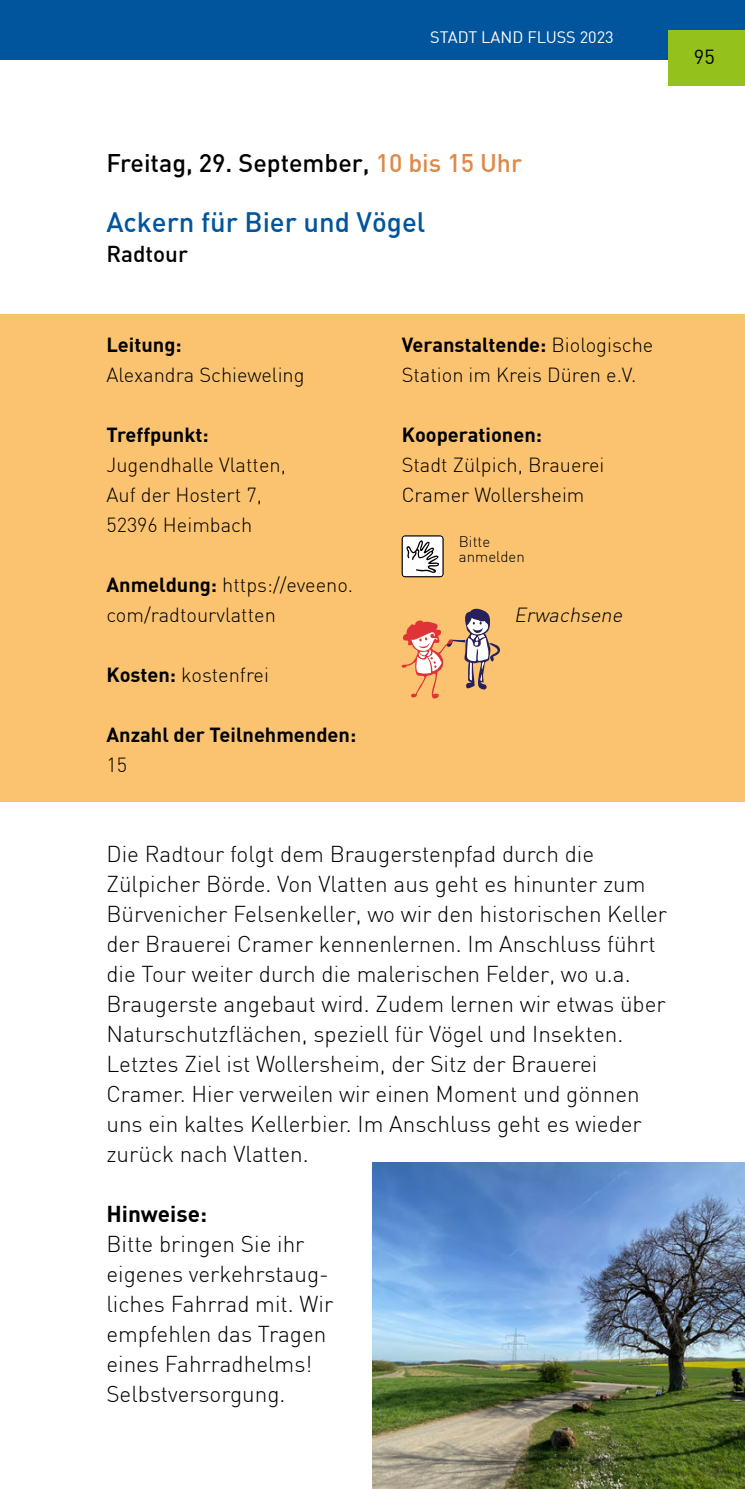
<style>
.page{position:relative;width:745px;height:1489px;background:#fff}
.page>*{position:absolute;margin:0;border:0;box-sizing:border-box;transform-origin:0 0}
.t1{font:500 27.5px "DIN";color:#00559d}
.t2{font:500 25px "DIN";color:#000}
.t3{font:300 22.5px/30px "DIN";color:#000}
.t4{font:700 22.5px "DIN";color:#000}
.t5{font:500 22.5px "DIN";color:#000}
.t6{font:300 20px/30px "DIN";color:#000}
.t7{font:700 20px/30px "DIN";color:#000}
.t8{font:italic 300 20px "DIN";color:#000}
.t9{font:20px "DIN";color:#000}
.t10{font:16.25px "DIN";color:#fff}
.t11{font:300 15px/15px "DIN";color:#000}
.s1{color:#df884a}
.s2{font-weight:700}
.s3{font-weight:300}
</style>
<div class="page">
<div style="left:0;top:0;width:744px;height:60px;background:#00559d"></div>
<div style="left:668px;top:30px;width:76px;height:56px;background:#94c11c"></div>
<div style="left:0;top:315px;width:744px;height:487px;background:#fbc36f"></div>
<svg style="left:401px;top:608px;width:98px;height:90px"></svg>
<img style="left:372px;top:1162px;width:372px;height:326px">
<svg style="left:401px;top:535px;width:42px;height:42px"></svg>
<p class="t10" style="left:430px;top:27px;width:185px">STADT LAND FLUSS 2023</p>
<p class="t9" style="left:693px;top:44px;width:22px">95</p>
<h2 class="t2" style="left:106px;top:147px;width:417px">Freitag, 29. September, <span class="s1">10 bis 15 Uhr</span></h2>
<h2 class="t1" style="left:106px;top:204px;width:320px">Ackern für Bier und Vögel</h2>
<h3 class="t5" style="left:106px;top:239px;width:83px">Radtour</h3>
<p class="t6" style="left:106px;top:329px;width:199px"><span class="s2">Leitung:<br></span>Alexandra Schieweling</p>
<p class="t6" style="left:106px;top:419px;width:181px"><span class="s2">Treffpunkt:<br></span>Jugendhalle Vlatten,<br>Auf der Hostert 7,<br>52396 Heimbach</p>
<p class="t6" style="left:106px;top:569px;width:248px"><span class="s2">Anmeldung:</span> https://eveeno. com/radtourvlatten</p>
<p class="t6" style="left:106px;top:659px;width:164px"><span class="s2">Kosten:</span> kostenfrei</p>
<p class="t7" style="left:106px;top:719px;width:251px">Anzahl der Teilnehmenden:<br><span class="s3">15</span></p>
<p class="t6" style="left:401px;top:329px;width:253px"><span class="s2">Veranstaltende:</span> Biologische<br>Station im Kreis Düren e.V.</p>
<p class="t6" style="left:401px;top:419px;width:204px"><span class="s2">Kooperationen:<br></span>Stadt Zülpich, Brauerei<br>Cramer Wollersheim</p>
<p class="t11" style="left:458px;top:534px;width:67px">Bitte anmelden</p>
<p class="t8" style="left:514px;top:602px;width:114px">Erwachsene</p>
<p class="t3" style="left:106px;top:838px;width:561px">Die Radtour folgt dem Braugerstenpfad durch die Zülpicher Börde. Von Vlatten aus geht es hinunter zum Bürvenicher Felsenkeller, wo wir den historischen Keller der Brauerei Cramer kennenlernen. Im Anschluss führt die Tour weiter durch die malerischen Felder, wo u.a.<br>Braugerste angebaut wird. Zudem lernen wir etwas über Naturschutzflächen, speziell für Vögel und Insekten.<br>Letztes Ziel ist Wollersheim, der Sitz der Brauerei Cramer. Hier verweilen wir einen Moment und gönnen uns ein kaltes Kellerbier. Im Anschluss geht es wieder zurück nach Vlatten.</p>
<h3 class="t4" style="left:106px;top:1199px;width:102px">Hinweise:</h3>
<p class="t3" style="left:106px;top:1228px;width:228px">Bitte bringen Sie ihr eigenes verkehrstaug&shy;liches Fahrrad mit. Wir empfehlen das Tragen eines Fahrradhelms!<br>Selbstversorgung.</p>
</div>
